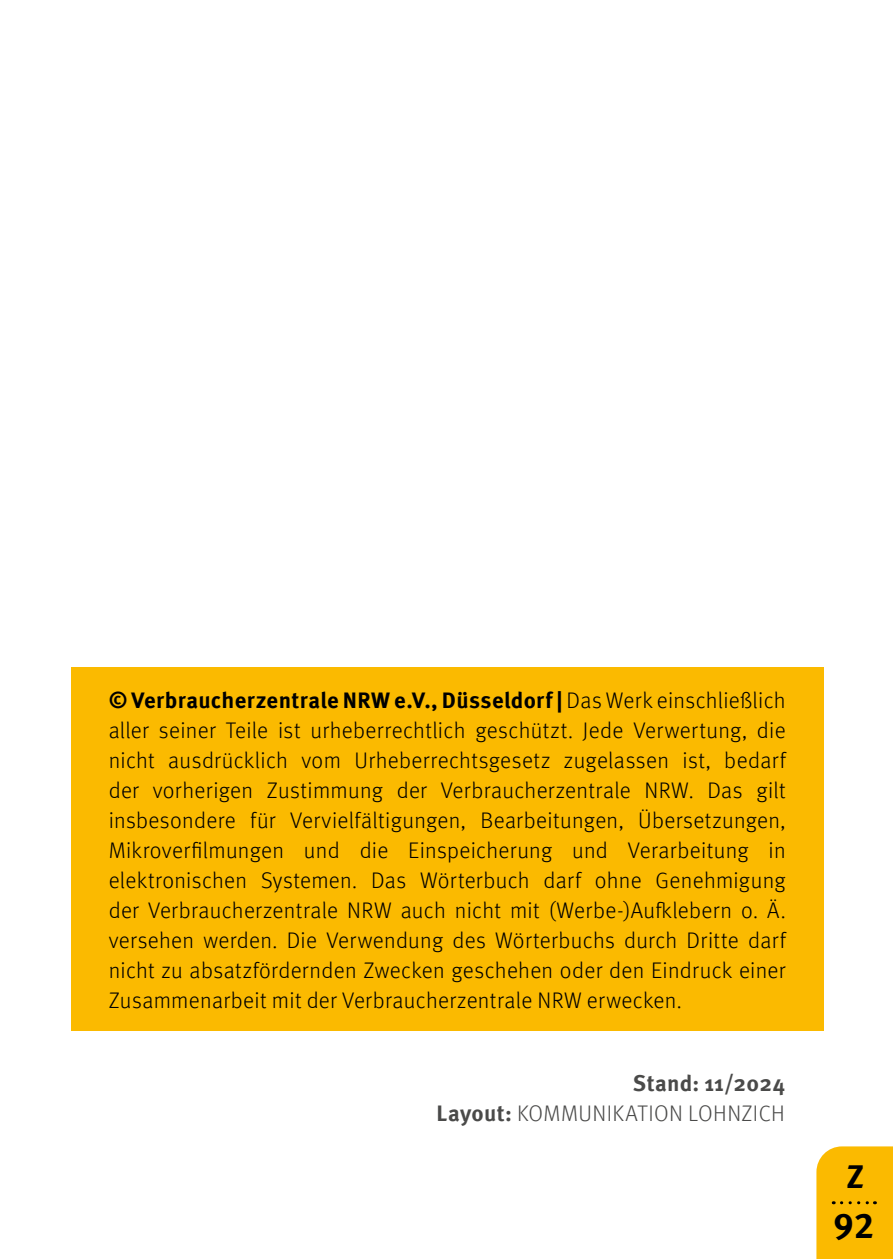
<style>
.page{position:relative;width:893px;height:1259px;background:#fff}
.page>*{position:absolute;margin:0;border:0;box-sizing:border-box;transform-origin:0 0}
.t1{font:700 36px "Meta Pro";color:#000}
.Buchstaben{font:700 33px "Meta Pro";color:#000}
.Titel_IHVZ{font:300 22.5px/30px "Meta Pro";letter-spacing:.015em;color:#000;text-align:justify}
.Titel_IHVZ-2{font:300 22.5px "Meta Pro";letter-spacing:.02em;color:#4a4a49}
.Titel_IHVZ-3{font:700 22.5px "Meta Pro";letter-spacing:.015em;color:#4a4a49}
.s1{font-weight:700}
</style>
<div class="page">
<div style="left:816px;top:1146px;width:77px;height:113px;background:#fbba00"></div>
<div style="left:71px;top:667px;width:752px;height:364px;background:#fbba00"></div>
<p class="Titel_IHVZ" style="left:109px;top:684px;width:678px"><span class="s1">© Verbraucherzentrale NRW e.V., Düsseldorf |</span> Das Werk einschließlich aller seiner Teile ist urheberrechtlich geschützt. Jede Verwertung, die nicht ausdrücklich vom Urheberrechtsgesetz zugelassen ist, bedarf der vorherigen Zustimmung der Verbraucherzentrale NRW. Das gilt insbesondere für Vervielfältigungen, Bearbeitungen, Übersetzungen, Mikroverfilmungen und die Einspeicherung und Verarbeitung in elektronischen Systemen. Das Wörterbuch darf ohne Genehmigung der Verbraucherzentrale NRW auch nicht mit (Werbe-)Aufklebern o. Ä. versehen werden. Die Verwendung des Wörterbuchs durch Dritte darf nicht zu absatzfördernden Zwecken geschehen oder den Eindruck einer Zusammenarbeit mit der Verbraucherzentrale NRW erwecken.</p>
<p class="Titel_IHVZ-3" style="left:633px;top:1065px;width:154px">Stand: 11/2024</p>
<p class="Titel_IHVZ-2" style="left:436px;top:1097px;width:350px"><span class="s1">Layout:</span> KOMMUNIKATION LOHNZICH</p>
<p class="Buchstaben" style="left:846px;top:1150px;width:19px">Z</p>
<h1 class="t1" style="left:833px;top:1197px;width:42px">92</h1>
</div>
